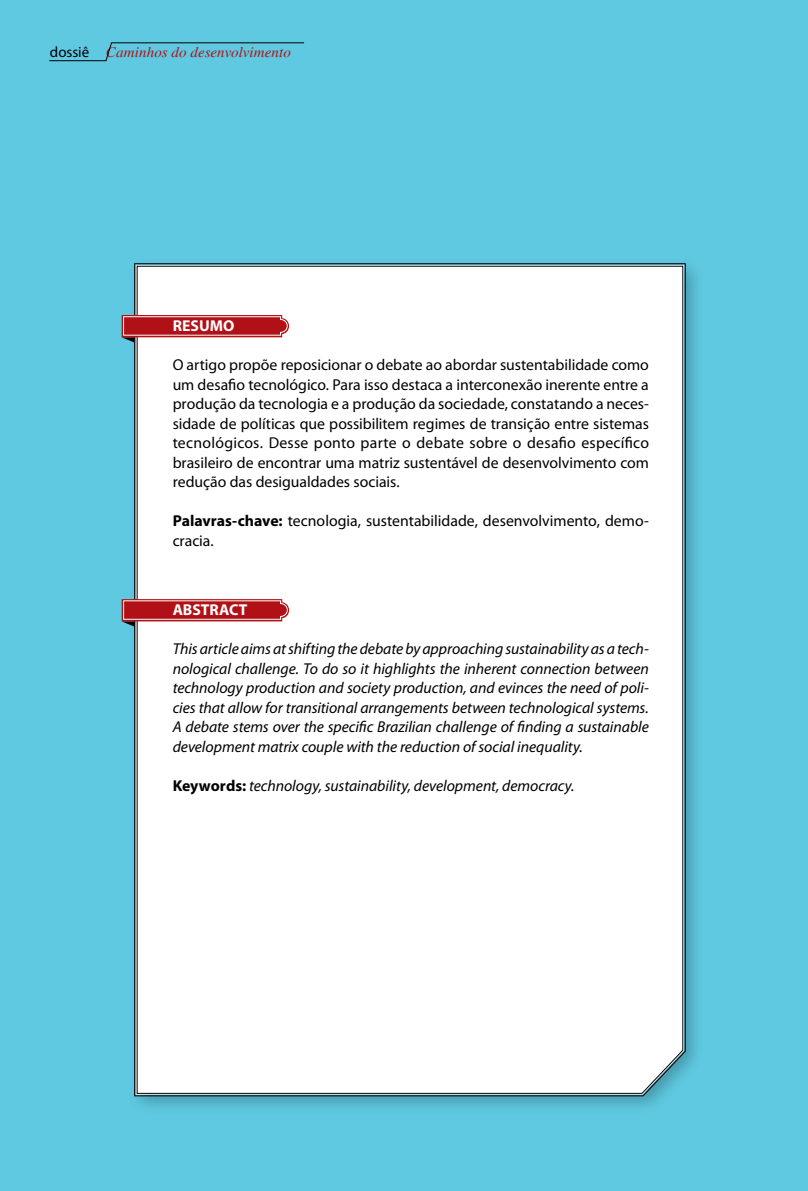
<style>
.page{position:relative;width:808px;height:1191px;background:#5fc9e1}
.page>*{position:absolute;margin:0;border:0;box-sizing:border-box;transform-origin:0 0}
.t1{font:15.75px/19.5px "Myriad Pro";color:#000;text-align:justify}
.t2{font:italic 15.75px/19.5px "Myriad Pro";letter-spacing:-.005em;color:#000;text-align:justify}
.t3{font:700 15.75px "Myriad Pro";color:#fff}
.t4{font:italic 15px "Times";letter-spacing:.005em;color:#b11116}
.s1{font-family:"Myriad Pro";font-style:normal;color:#000}
.s2{font-weight:700}
.s3{font-weight:700;font-style:normal}
</style>
<div class="page">
<svg style="left:49px;top:42px;width:256px;height:19px"></svg>
<div style="left:126px;top:255px;width:580px;height:860px;background:#000;opacity:.25"></div>
<div style="left:137px;top:266px;width:546px;height:827px;background:#fff"></div>
<svg style="left:122px;top:315px;width:167px;height:27px;background:#c24e52"></svg>
<svg style="left:122px;top:599px;width:167px;height:27px;background:#c24e51"></svg>
<p class="t4" style="left:50px;top:44px;width:242px"><span class="s1">dossiê</span> Caminhos do desenvolvimento</p>
<p class="t3" style="left:173px;top:315px;width:63px">RESUMO</p>
<p class="t1" style="left:173px;top:355px;width:478px">O artigo propõe reposicionar o debate ao abordar sustentabilidade como um desafio tecnológico. Para isso destaca a interconexão inerente entre a produção da tecnologia e a produção da sociedade, constatando a neces&shy;sidade de políticas que possibilitem regimes de transição entre sistemas tecnológicos. Desse ponto parte o debate sobre o desafio específico brasileiro de encontrar uma matriz sustentável de desenvolvimento com redução das desigualdades sociais.</p>
<p class="t1" style="left:173px;top:511px;width:478px"><span class="s2">Palavras-chave:</span> tecnologia, sustentabilidade, desenvolvimento, demo&shy;cracia.</p>
<p class="t3" style="left:173px;top:599px;width:76px">ABSTRACT</p>
<p class="t2" style="left:173px;top:639px;width:478px">This article aims at shifting the debate by approaching sustainability as a tech&shy;nological challenge. To do so it highlights the inherent connection between technology production and society production, and evinces the need of poli&shy;cies that allow for transitional arrangements between technological systems.<br>A debate stems over the specific Brazilian challenge of finding a sustainable development matrix couple with the reduction of social inequality.</p>
<p class="t2" style="left:173px;top:775px;width:403px"><span class="s3">Keywords:</span> technology, sustainability, development, democracy.</p>
</div>
